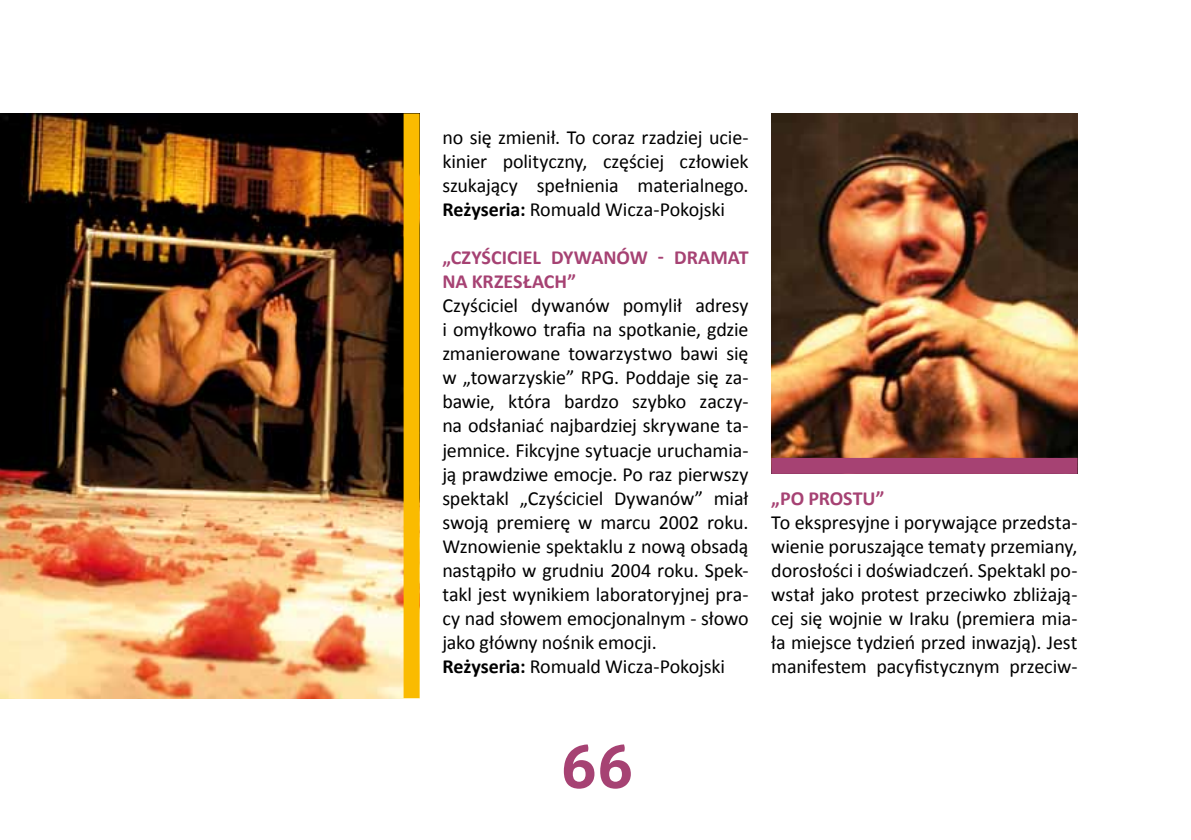
<style>
.page{position:relative;width:1191px;height:840px;background:#fff}
.page>*{position:absolute;margin:0;border:0;box-sizing:border-box;transform-origin:0 0}
.t1{font:700 60px "Aller";color:#a64273}
.t2{font:20px/24px "Calibri";letter-spacing:-.005em;color:#000;text-align:justify}
.t3{font:700 20px "Calibri";color:#a64273}
.s1{font-weight:700}
</style>
<div class="page">
<img style="left:771px;top:113px;width:306px;height:344px">
<img style="left:0;top:113px;width:403px;height:584px">
<div style="left:403px;top:113px;width:16px;height:584px;background:#fabb00"></div>
<div style="left:771px;top:457px;width:306px;height:16px;background:#a64273"></div>
<p class="t2" style="left:442px;top:125px;width:308px">no się zmienił. To coraz rzadziej ucie&shy;kinier polityczny, częściej człowiek szukający spełnienia materialnego.<br><span class="s1">REŻYSERIA:</span> Romuald Wicza-Pokojski</p>
<p class="t3" style="left:442px;top:245px;width:29px">„CZYŚCICIEL</p>
<p class="t3" style="left:551px;top:245px;width:15px">DYWANÓW</p>
<p class="t3" style="left:658px;top:245px;width:30px">- DRAMAT</p>
<p class="t3" style="left:442px;top:269px;width:41px">NA KRZESŁACH</p>
<p class="t3" style="left:567px;top:269px;width:10px">”</p>
<p class="t2" style="left:442px;top:293px;width:308px;text-align:left">Czyściciel dywanów pomylił adresy i omyłkowo trafia na spotkanie, gdzie zmanierowane towarzystwo bawi się w „towarzyskie” RPG. Poddaje się za&shy;bawie, która bardzo szybko zaczy&shy;na odsłaniać najbardziej skrywane ta&shy;jemnice. Fikcyjne sytuacje uruchamia&shy;ją prawdziwe emocje. Po raz pierwszy spektakl „Czyściciel Dywanów” miał swoją premierę w marcu 2002 roku.<br>Wznowienie spektaklu z nową obsadą nastąpiło w grudniu 2004 roku. Spek&shy;takl jest wynikiem laboratoryjnej pra&shy;cy nad słowem emocjonalnym - słowo jako główny nośnik emocji.<br><span class="s1">REŻYSERIA:</span> Romuald Wicza-Pokojski</p>
<p class="t3" style="left:771px;top:485px;width:49px">„PO PROSTU</p>
<p class="t3" style="left:876px;top:485px;width:10px">”</p>
<p class="t2" style="left:771px;top:509px;width:308px">To ekspresyjne i porywające przedsta&shy;wienie poruszające tematy przemiany, dorosłości i doświadczeń. Spektakl po&shy;wstał jako protest przeciwko zbliżają&shy;cej się wojnie w Iraku (premiera mia&shy;ła miejsce tydzień przed inwazją). Jest manifestem pacyfistycznym przeciw-</p>
<h1 class="t1" style="left:560px;top:729px;width:74px">66</h1>
</div>
